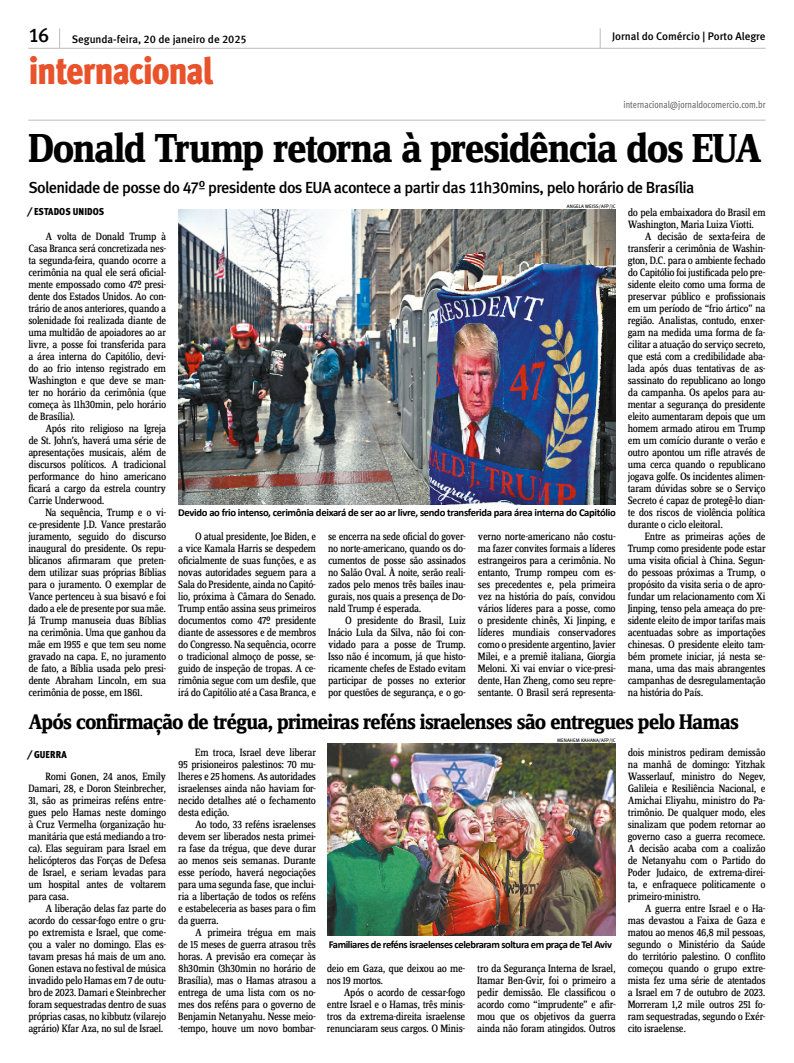
<style>
.page{position:relative;width:794px;height:1063px;background:#fff}
.page>*{position:absolute;margin:0;border:0;box-sizing:border-box;transform-origin:0 0}
.Abre{font:700 42px "Zine Serif Dis";letter-spacing:-.04em;color:#000}
.t1{font:38px "Meta Cond Black LF";letter-spacing:-.035em;color:#e9532c}
.Matéria_3_2_1{font:700 22px "Zine Serif Dis";letter-spacing:-.04em;color:#000}
.t2{font:19.9px "Meta Medium LF";color:#000}
.Linha_de_apoio{font:16px "Meta Medium LF";letter-spacing:-.04em;color:#000}
.TEXTO{font:11px/12px "Zine Serif Dis";letter-spacing:-.03em;color:#000;text-align:justify}
.Cabeçalho{font:11px "Meta Medium LF";color:#000}
.Legenda{font:700 10.6px "Calibri";letter-spacing:-.035em;color:#000}
.t3{font:10px "Meta Cond Book LF";color:#646363;scale:.95 1}
.t4{font:10px "Meta Cond Black LF";letter-spacing:.01em;color:#000}
.Crédito{font:5px "Meta Book Caps";color:#000}
</style>
<div class="page">
<hr style="left:28px;top:48px;width:737px;height:1px;background:#bcbcbc">
<hr style="left:28px;top:120px;width:737px;height:1px;background:#bcbcbc">
<svg style="left:59px;top:28px;width:1px;height:20px"></svg>
<svg style="left:600px;top:28px;width:1px;height:20px"></svg>
<img style="left:178px;top:209px;width:438px;height:295px">
<img style="left:328px;top:744px;width:288px;height:192px">
<p class="t2" style="left:28px;top:24px;width:22px">16</p>
<p class="Cabeçalho" style="left:612px;top:30px;width:155px">Jornal do Comércio | Porto Alegre</p>
<h2 class="t1" style="left:28px;top:48px;width:186px">internacional</h2>
<p class="Cabeçalho" style="left:72px;top:32px;width:176px">Segunda-feira, 20 de janeiro de 2025</p>
<p class="t3" style="left:623px;top:99px;width:151px">internacional@jornaldocomercio.com.br</p>
<p class="Abre" style="left:28px;top:126px;width:735px">Donald Trump retorna à presidência dos EUA</p>
<p class="Linha_de_apoio" style="left:28px;top:178px;width:667px">Solenidade de posse do 47º presidente dos EUA acontece a partir das 11h30mins, pelo horário de Brasília</p>
<p class="TEXTO" style="left:28px;top:231px;width:139px;text-indent:17px">A volta de Donald Trump à Casa Branca será concretizada nes&shy;ta segunda-feira, quando ocorre a cerimônia na qual ele será oficial&shy;mente empossado como 47º presi&shy;dente dos Estados Unidos. Ao con&shy;trário de anos anteriores, quando a solenidade foi realizada diante de uma multidão de apoiadores ao ar livre, a posse foi transferida para a área interna do Capitólio, devi&shy;do ao frio intenso registrado em Washington e que deve se man&shy;ter no horário da cerimônia (que começa às 11h30min, pelo horário de Brasília).</p>
<p class="TEXTO" style="left:28px;top:423px;width:139px;text-indent:17px">Após rito religioso na Igreja de St. John’s, haverá uma série de apresentações musicais, além de discursos políticos. A tradicional performance do hino americano ficará a cargo da estrela country Carrie Underwood.</p>
<p class="TEXTO" style="left:28px;top:507px;width:139px;text-indent:17px">Na sequência, Trump e o vi&shy;ce-presidente J.D. Vance prestarão juramento, seguido do discurso inaugural do presidente. Os repu&shy;blicanos afirmaram que preten&shy;dem utilizar suas próprias Bíblias para o juramento. O exemplar de Vance pertenceu à sua bisavó e foi dado a ele de presente por sua mãe.<br>Já Trump manuseia duas Bíblias na cerimônia. Uma que ganhou da mãe em 1955 e que tem seu nome gravado na capa. E, no juramento de fato, a Bíblia usada pelo presi&shy;dente Abraham Lincoln, em sua cerimônia de posse, em 1861.</p>
<p class="Legenda" style="left:178px;top:505px;width:439px">Devido ao frio intenso, cerimônia deixará de ser ao ar livre, sendo transferida para área interna do Capitólio</p>
<p class="Crédito" style="left:567px;top:204px;width:50px">ANGELA WEISS/AFP/JC</p>
<p class="t4" style="left:28px;top:206px;width:77px">⁄ ESTADOS UNIDOS</p>
<p class="TEXTO" style="left:628px;top:207px;width:139px">do pela embaixadora do Brasil em<br>Washington, Maria Luiza Viotti.</p>
<p class="TEXTO" style="left:628px;top:231px;width:139px;text-indent:17px">A decisão de sexta-feira de transferir a cerimônia de Washin&shy;gton, D.C. para o ambiente fechado do Capitólio foi justificada pelo pre&shy;sidente eleito como uma forma de preservar público e profissionais em um período de “frio ártico” na região. Analistas, contudo, enxer&shy;gam na medida uma forma de fa&shy;cilitar a atuação do serviço secreto, que está com a credibilidade aba&shy;lada após duas tentativas de as&shy;sassinato do republicano ao longo da campanha. Os apelos para au&shy;mentar a segurança do presidente eleito aumentaram depois que um homem armado atirou em Trump em um comício durante o verão e outro apontou um rifle através de uma cerca quando o republicano jogava golfe. Os incidentes alimen&shy;taram dúvidas sobre se o Serviço Secreto é capaz de protegê-lo dian&shy;te dos riscos de violência política durante o ciclo eleitoral.</p>
<p class="TEXTO" style="left:628px;top:531px;width:139px;text-indent:17px">Entre as primeiras ações de Trump como presidente pode estar uma visita oficial à China. Segun&shy;do pessoas próximas a Trump, o propósito da visita seria o de apro&shy;fundar um relacionamento com Xi Jinping, tenso pela ameaça do pre&shy;sidente eleito de impor tarifas mais acentuadas sobre as importações chinesas. O presidente eleito tam&shy;bém promete iniciar, já nesta se&shy;mana, uma das mais abrangentes campanhas de desregulamentação na história do País.</p>
<p class="TEXTO" style="left:178px;top:531px;width:139px;text-indent:17px">O atual presidente, Joe Biden, e a vice Kamala Harris se despedem oficialmente de suas funções, e as novas autoridades seguem para a Sala do Presidente, ainda no Capitó&shy;lio, próxima à Câmara do Senado.<br>Trump então assina seus primeiros documentos como 47º presidente diante de assessores e de membros do Congresso. Na sequência, ocorre o tradicional almoço de posse, se&shy;guido de inspeção de tropas. A ce&shy;rimônia segue com um desfile, que irá do Capitólio até a Casa Branca, e</p>
<p class="TEXTO" style="left:328px;top:531px;width:139px">se encerra na sede oficial do gover&shy;no norte-americano, quando os do&shy;cumentos de posse são assinados no Salão Oval. À noite, serão reali&shy;zados pelo menos três bailes inau&shy;gurais, nos quais a presença de Do&shy;nald Trump é esperada.</p>
<p class="TEXTO" style="left:478px;top:531px;width:139px">verno norte-americano não costu&shy;ma fazer convites formais a líderes estrangeiros para a cerimônia. No entanto, Trump rompeu com es&shy;ses precedentes e, pela primeira vez na história do país, convidou vários líderes para a posse, como o presidente chinês, Xi Jinping, e líderes mundiais conservadores como o presidente argentino, Javier Milei, e a premiê italiana, Giorgia Meloni. Xi vai enviar o vice-presi&shy;dente, Han Zheng, como seu repre&shy;sentante. O Brasil será representa-</p>
<p class="TEXTO" style="left:328px;top:615px;width:139px;text-indent:17px">O presidente do Brasil, Luiz Inácio Lula da Silva, não foi con&shy;vidado para a posse de Trump.<br>Isso não é incomum, já que histo&shy;ricamente chefes de Estado evitam participar de posses no exterior por questões de segurança, e o go-</p>
<p class="Matéria_3_2_1" style="left:28px;top:710px;width:712px">Após confirmação de trégua, primeiras reféns israelenses são entregues pelo Hamas</p>
<p class="TEXTO" style="left:28px;top:771px;width:139px;text-indent:17px">Romi Gonen, 24 anos, Emily Damari, 28, e Doron Steinbrecher, 31, são as primeiras reféns entre&shy;gues pelo Hamas neste domingo à Cruz Vermelha (organização hu&shy;manitária que está mediando a tro&shy;ca). Elas seguiram para Israel em helicópteros das Forças de Defesa de Israel, e seriam levadas para um hospital antes de voltarem para casa.</p>
<p class="TEXTO" style="left:28px;top:903px;width:139px;text-indent:17px">A liberação delas faz parte do acordo do cessar-fogo entre o gru&shy;po extremista e Israel, que come&shy;çou a valer no domingo. Elas es&shy;tavam presas há mais de um ano.<br>Gonen estava no festival de música invadido pelo Hamas em 7 de outu&shy;bro de 2023. Damari e Steinbrecher foram sequestradas dentro de suas próprias casas, no kibbutz (vilarejo agrário) Kfar Aza, no sul de Israel.</p>
<p class="Crédito" style="left:557px;top:738px;width:60px">MENAHEM KAHANA/AFP/JC</p>
<p class="TEXTO" style="left:178px;top:747px;width:139px;text-indent:17px">Em troca, Israel deve liberar 95 prisioneiros palestinos: 70 mu&shy;lheres e 25 homens. As autoridades israelenses ainda não haviam for&shy;necido detalhes até o fechamento desta edição.</p>
<p class="TEXTO" style="left:178px;top:819px;width:139px;text-indent:17px">Ao todo, 33 reféns israelenses devem ser liberados nesta primei&shy;ra fase da trégua, que deve durar ao menos seis semanas. Durante esse período, haverá negociações para uma segunda fase, que inclui&shy;ria a libertação de todos os reféns e estabeleceria as bases para o fim da guerra.</p>
<p class="TEXTO" style="left:178px;top:927px;width:139px;text-indent:17px">A primeira trégua em mais de 15 meses de guerra atrasou três horas. A previsão era começar às 8h30min (3h30min no horário de Brasília), mas o Hamas atrasou a entrega de uma lista com os no&shy;mes dos reféns para o governo de Benjamin Netanyahu. Nesse meio--tempo, houve um novo bombar-</p>
<p class="TEXTO" style="left:628px;top:747px;width:139px">dois ministros pediram demissão na manhã de domingo: Yitzhak Wasserlauf, ministro do Negev, Galileia e Resiliência Nacional, e Amichai Eliyahu, ministro do Pa&shy;trimônio. De qualquer modo, eles sinalizam que podem retornar ao governo caso a guerra recomece.<br>A decisão acaba com a coalizão de Netanyahu com o Partido do Poder Judaico, de extrema-direi&shy;ta, e enfraquece politicamente o primeiro-ministro.</p>
<p class="TEXTO" style="left:628px;top:903px;width:139px;text-indent:17px">A guerra entre Israel e o Ha&shy;mas devastou a Faixa de Gaza e matou ao menos 46,8 mil pessoas, segundo o Ministério da Saúde do território palestino. O conflito começou quando o grupo extre&shy;mista fez uma série de atentados a Israel em 7 de outubro de 2023.<br>Morreram 1,2 mile outros 251 fo&shy;ram sequestradas, segundo o Exér&shy;cito israelense.</p>
<p class="t4" style="left:28px;top:749px;width:40px">⁄ GUERRA</p>
<p class="Legenda" style="left:329px;top:937px;width:285px">Familiares de reféns israelenses celebraram soltura em praça de Tel Aviv</p>
<p class="TEXTO" style="left:327px;top:963px;width:140px">deio em Gaza, que deixou ao me&shy;nos 19 mortos.</p>
<p class="TEXTO" style="left:327px;top:987px;width:140px;text-indent:17px">Após o acordo de cessar-fogo entre Israel e o Hamas, três minis&shy;tros da extrema-direita israelense renunciaram seus cargos. O Minis-</p>
<p class="TEXTO" style="left:477px;top:963px;width:140px">tro da Segurança Interna de Israel, Itamar Ben-Gvir, foi o primeiro a pedir demissão. Ele classificou o acordo como “imprudente” e afir&shy;mou que os objetivos da guerra ainda não foram atingidos. Outros</p>
</div>
